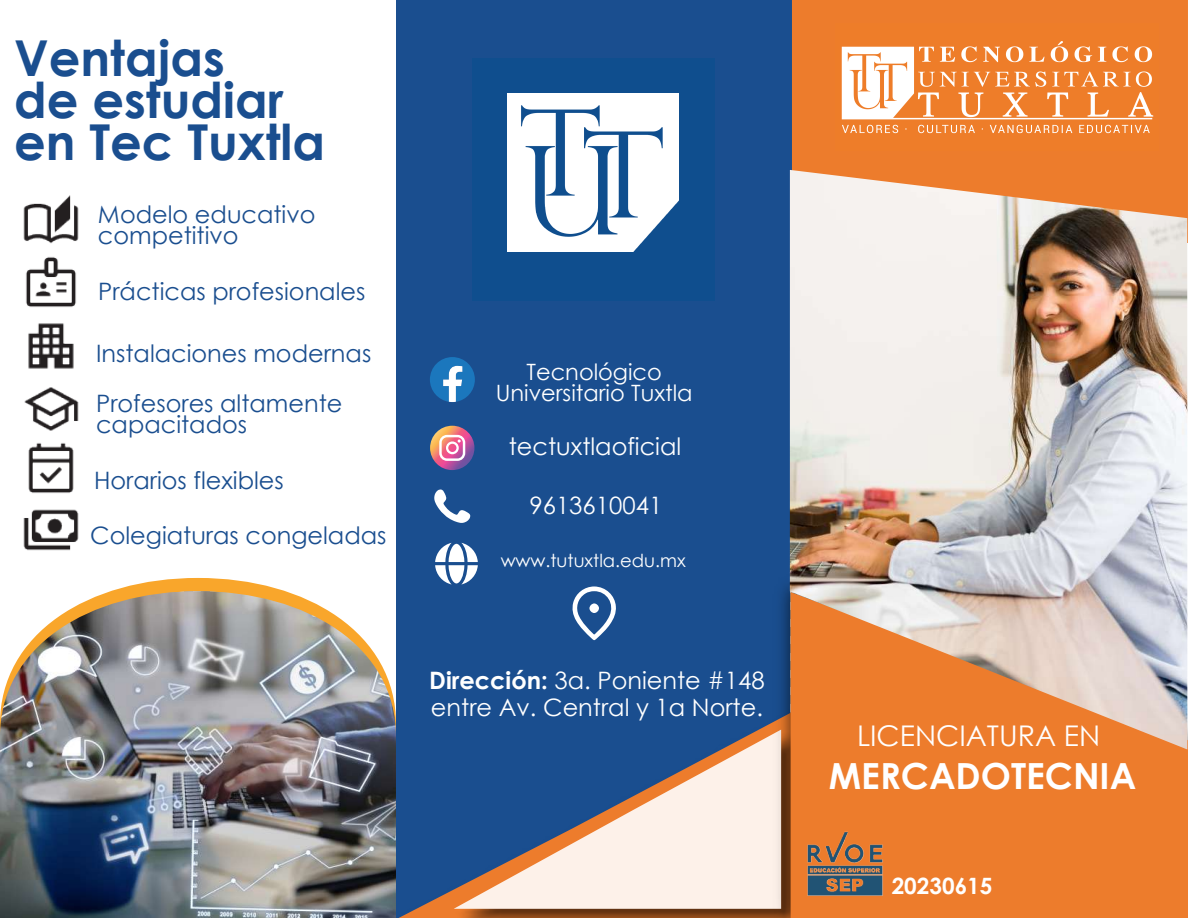
<style>
.page{position:relative;width:1188px;height:918px;background:#fff}
.page>*{position:absolute;margin:0;border:0;box-sizing:border-box;transform-origin:0 0}
.t1{font:700 49.5px/42px "Century Gothic";color:#1a4e8f}
.t2{font:700 36px "Century Gothic";color:#fff}
.t3{font:28.5px "Century Gothic";color:#fff}
.t4{font:24px/21px "Century Gothic";color:#1a4e8f}
.t5{font:24px/27px "Century Gothic";color:#fff}
.t6{font:22.5px/21px "Century Gothic";color:#fff;text-align:center}
.t7{font:700 22.5px "Century Gothic";color:#fff}
.t8{font:18px "Century Gothic";color:#fff}
.s1{font-weight:700}
</style>
<div class="page">
<div style="left:396px;top:0;width:396px;height:918px;background:#1a4e8f"></div>
<svg style="left:111px;top:578px;width:174px;height:13px;fill:#f9a62b"></svg>
<div style="left:792px;top:0;width:396px;height:243px;background:#ed7c2c"></div>
<svg style="left:399px;top:896px;width:42px;height:22px"></svg>
<img style="left:441px;top:725px;width:327px;height:193px">
<svg style="left:454px;top:730px;width:314px;height:179px"></svg>
<img style="left:768px;top:565px;width:420px;height:353px">
<div style="left:791px;top:592px;width:397px;height:326px;background:#ed7c2c"></div>
<svg style="left:430px;top:426px;width:44px;height:44px"></svg>
<svg style="left:439px;top:435px;width:26px;height:26px"></svg>
<svg style="left:430px;top:357px;width:45px;height:45px"></svg>
<svg style="left:434px;top:489px;width:36px;height:34px"></svg>
<svg style="left:435px;top:543px;width:43px;height:41px"></svg>
<svg style="left:572px;top:586px;width:44px;height:55px"></svg>
<svg style="left:589px;top:603px;width:10px;height:10px"></svg>
<img style="left:790px;top:170px;width:397px;height:580px">
<img style="left:23px;top:509px;width:56px;height:42px">
<img style="left:24px;top:387px;width:55px;height:106px">
<img style="left:28px;top:323px;width:46px;height:46px">
<img style="left:23px;top:195px;width:56px;height:112px">
<img style="left:805px;top:830px;width:81px;height:67px">
<img style="left:0;top:591px;width:396px;height:327px">
<div style="left:473px;top:59px;width:242px;height:242px;background:#0f4e8e"></div>
<img style="left:507px;top:93px;width:172px;height:158px">
<img style="left:836px;top:0;width:324px;height:198px">
<h1 class="t1" style="left:14px;top:35px;width:312px">Ventajas<br>de estudiar en Tec Tuxtla</h1>
<p class="t4" style="left:98px;top:204px;width:219px">Modelo educativo competitivo</p>
<p class="t4" style="left:98px;top:280px;width:269px">Prácticas profesionales</p>
<p class="t4" style="left:96px;top:328px;width:277px;line-height:49.5px">Instalaciones modernas<br>Profesores altamente</p>
<p class="t4" style="left:96px;top:413px;width:153px">capacitados</p>
<p class="t4" style="left:94px;top:470px;width:191px">Horarios flexibles</p>
<p class="t4" style="left:90px;top:524px;width:298px">Colegiaturas congeladas</p>
<p class="t6" style="left:496px;top:361px;width:198px">Tecnológico<br>Universitario Tuxtla</p>
<p class="t5" style="left:509px;top:432px;width:174px">tectuxtlaoficial</p>
<p class="t5" style="left:529px;top:491px;width:134px">9613610041</p>
<p class="t8" style="left:501px;top:548px;width:187px">www.tutuxtla.edu.mx</p>
<p class="t5" style="left:429px;top:667px;width:337px"><span class="s1">Dirección:</span> 3a. Poniente #148 entre Av. Central y 1a Norte.</p>
<p class="t3" style="left:857px;top:716px;width:245px">LICENCIATURA EN</p>
<h2 class="t2" style="left:829px;top:749px;width:309px">MERCADOTECNIA</h2>
<p class="t7" style="left:892px;top:869px;width:102px">20230615</p>
</div>
